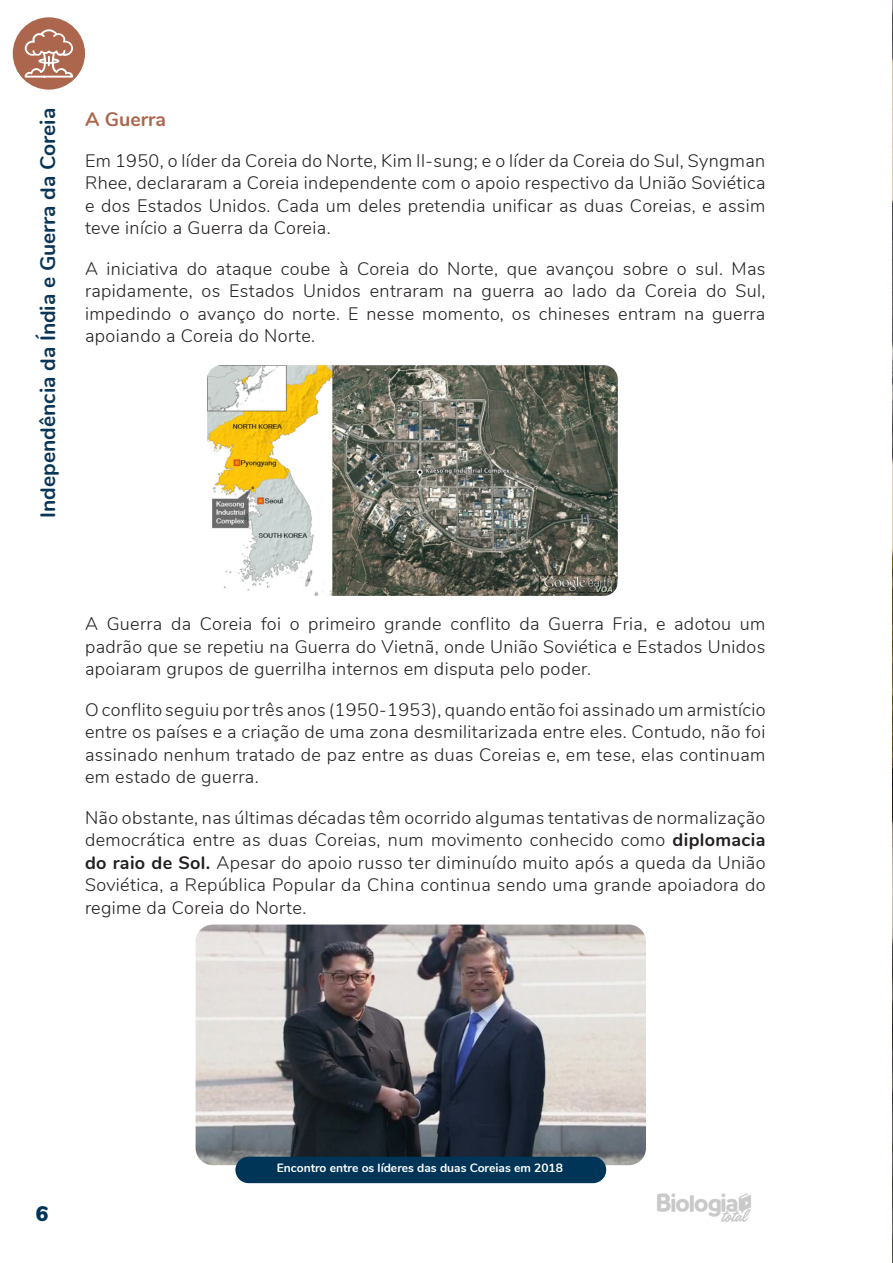
<style>
.page{position:relative;width:893px;height:1263px;background:#fff}
.page>*{position:absolute;margin:0;border:0;box-sizing:border-box;transform-origin:0 0}
.t1{font:700 21px "Nunito";color:#093556}
.t2{font:900 21px "Nunito";color:#003558}
.TÍTULO_PEQUENO_3{font:700 19.5px "Nunito";color:#ac664e}
.TEXTO{font:300 18px/22.5px "Nunito";letter-spacing:.02em;color:#231f20;text-align:justify}
.LEGENDA_IMG{font:700 12px "Nunito";color:#fff}
.s1{font-weight:700}
</style>
<div class="page">
<img style="left:892px;top:0;width:1px;height:1263px">
<img style="left:657px;top:1193px;width:94px;height:29px">
<div style="left:13px;top:17px;width:72px;height:73px;background:#ac664e;border-radius:50%"></div>
<svg style="left:25px;top:29px;width:48px;height:49px"></svg>
<img style="left:207px;top:365px;width:411px;height:231px">
<img style="left:196px;top:924px;width:450px;height:241px">
<div style="left:235px;top:1157px;width:371px;height:26px;background:#003558;border-radius:13px"></div>
<p class="t1" style="left:32px;top:518px;width:411px;rotate:-90deg">Independência da Índia e Guerra da Coreia</p>
<p class="TÍTULO_PEQUENO_3" style="left:85px;top:105px;width:83px">A Guerra</p>
<p class="TEXTO" style="left:85px;top:148px;width:682px">Em 1950, o líder da Coreia do Norte, Kim Il-sung; e o líder da Coreia do Sul, Syngman Rhee, declararam a Coreia independente com o apoio respectivo da União Soviética e dos Estados Unidos. Cada um deles pretendia unificar as duas Coreias, e assim teve início a Guerra da Coreia.</p>
<p class="TEXTO" style="left:85px;top:256px;width:682px">A iniciativa do ataque coube à Coreia do Norte, que avançou sobre o sul. Mas rapidamente, os Estados Unidos entraram na guerra ao lado da Coreia do Sul, impedindo o avanço do norte. E nesse momento, os chineses entram na guerra apoiando a Coreia do Norte.</p>
<p class="TEXTO" style="left:85px;top:612px;width:682px">A Guerra da Coreia foi o primeiro grande conflito da Guerra Fria, e adotou um padrão que se repetiu na Guerra do Vietnã, onde União Soviética e Estados Unidos apoiaram grupos de guerrilha internos em disputa pelo poder.</p>
<p class="TEXTO" style="left:85px;top:697px;width:682px">O conflito seguiu por três anos (1950-1953), quando então foi assinado um armistício entre os países e a criação de uma zona desmilitarizada entre eles. Contudo, não foi assinado nenhum tratado de paz entre as duas Coreias e, em tese, elas continuam em estado de guerra.</p>
<p class="TEXTO" style="left:85px;top:805px;width:682px">Não obstante, nas últimas décadas têm ocorrido algumas tentativas de normalização democrática entre as duas Coreias, num movimento conhecido como <span class="s1">diplomacia do raio de Sol.</span> Apesar do apoio russo ter diminuído muito após a queda da União Soviética, a República Popular da China continua sendo uma grande apoiadora do regime da Coreia do Norte.</p>
<p class="t2" style="left:36px;top:1198px;width:14px">6</p>
<p class="LEGENDA_IMG" style="left:277px;top:1159px;width:288px">Encontro entre os líderes das duas Coreias em 2018</p>
</div>
